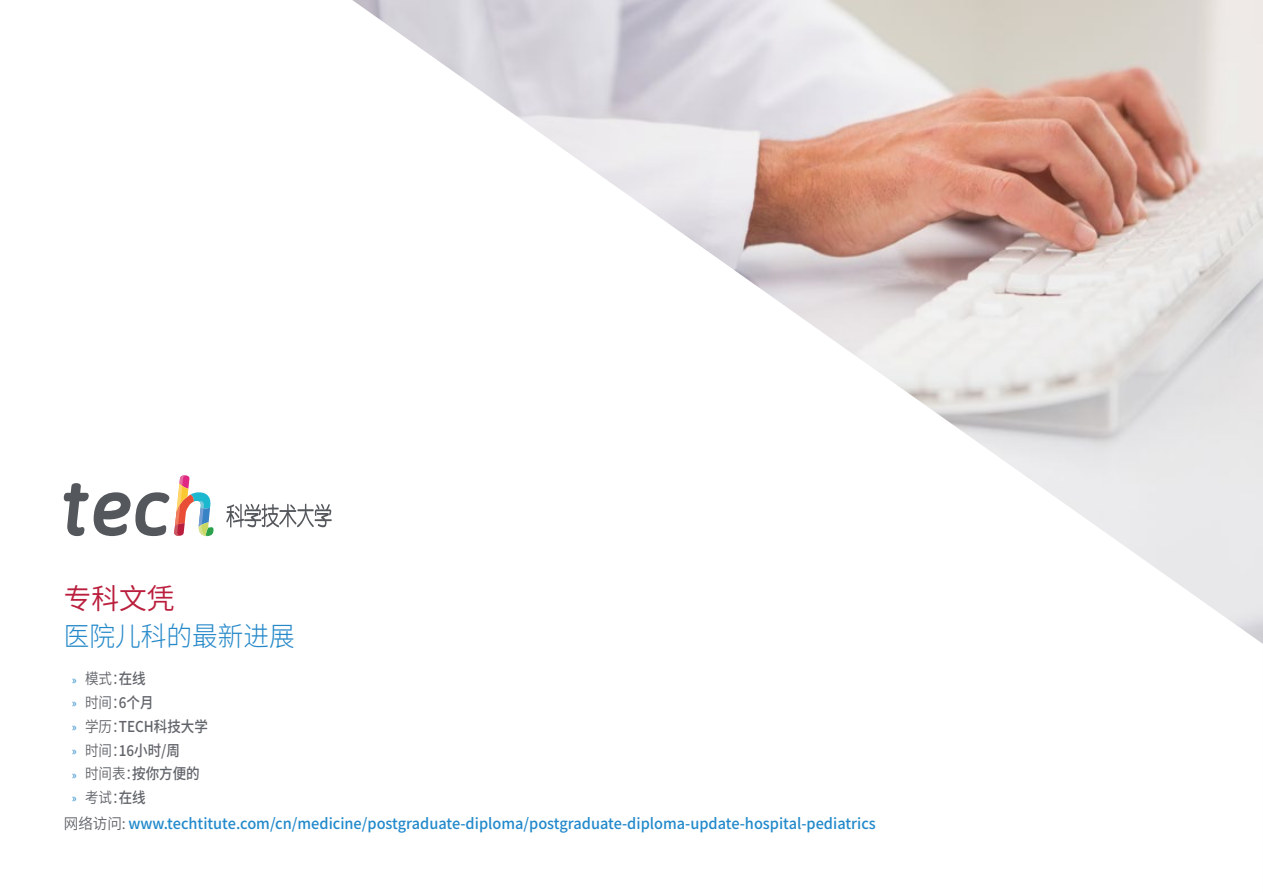
<style>
.page{position:relative;width:1263px;height:893px;background:#fff}
.page>*{position:absolute;margin:0;border:0;box-sizing:border-box;transform-origin:0 0}
.t1{font:28.5px "Source Han Sans CN";color:#ba1e3c}
.t2{font:300 27px "Source Han Sans CN";color:#2488c9;scale:.95 1}
.t3{font:500 15px "Source Han Sans CN";color:#2289cb}
.t4{font:500 15px/23.7px "Source Han Sans CN";color:#61646a;scale:.9 1}
.s1{font-family:"Myriad Pro";font-weight:400;font-size:12px;color:#2488c9}
.s2{font-weight:400}
.s3{font-weight:400;color:#61646a}
</style>
<div class="page">
<img style="left:352px;top:0;width:911px;height:644px">
<svg style="left:226px;top:504px;width:106px;height:24px"></svg>
<svg style="left:64px;top:475px;width:149px;height:61px"></svg>
<h1 class="t1" style="left:64px;top:582px;width:112px">专科文凭</h1>
<h2 class="t2" style="left:64px;top:621px;width:245px">医院儿科的最新进展</h2>
<p class="t4" style="left:72px;top:667px;width:152px"><span class="s1">»</span> <span class="s2">模式：</span>在线<br><span class="s1">»</span> <span class="s2">时间：</span>6个月<br><span class="s1">»</span> <span class="s2">学历：</span>TECH科技大学<span class="s1">»</span> <span class="s2">时间：</span>16小时/周<br><span class="s1">»</span> <span class="s2">时间表：</span>按你方便的<span class="s1">»</span> <span class="s2">考试：</span>在线</p>
<p class="t3" style="left:64px;top:815px;width:813px"><span class="s3">网络访问:</span> www.techtitute.com/cn/medicine/postgraduate-diploma/postgraduate-diploma-update-hospital-pediatrics</p>
</div>
